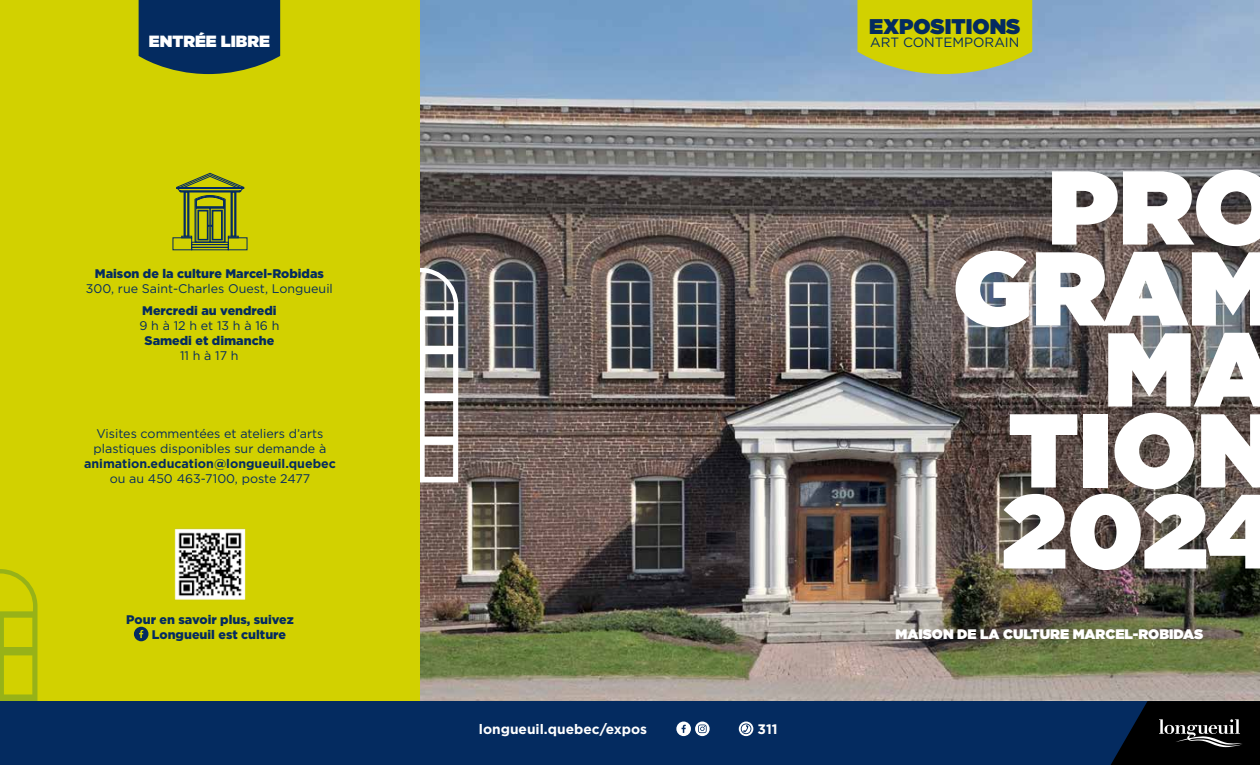
<style>
.page{position:relative;width:1260px;height:765px;background:#fff}
.page>*{position:absolute;margin:0;border:0;box-sizing:border-box;transform-origin:0 0}
.t1{font:900 104.62px/81px "Gotham";color:#fff;text-align:right}
.t2{font:900 21.25px "Gotham";color:#042b60}
.t3{font:900 16.25px "Gotham";color:#fff}
.t4{font:900 13.75px "Gotham";color:#fff}
.t5{font:700 13.75px "Gotham";color:#fff}
.t6{font:13.5px "Gotham";color:#042b60}
.t7{font:12.5px/15px "Gotham";color:#042b60}
.t8{font:900 12.5px/15px "Gotham";color:#042b60}
.t9{font:700 12.5px "Gotham";color:#042b60}
</style>
<div class="page">
<img style="left:420px;top:0;width:840px;height:701px">
<svg style="left:420px;top:268px;width:38px;height:215px"></svg>
<div style="left:0;top:0;width:420px;height:701px;background:#d2d100"></div>
<svg style="left:0;top:569px;width:38px;height:132px"></svg>
<svg style="left:857px;top:0;width:175px;height:74px;background:#cbcd14"></svg>
<img style="left:174px;top:528px;width:72px;height:72px">
<div style="left:0;top:701px;width:1260px;height:64px;background:#042b60"></div>
<svg style="left:1111px;top:647px;width:149px;height:118px;background:#4a4d43"></svg>
<svg style="left:676px;top:722px;width:34px;height:14px"></svg>
<svg style="left:739px;top:722px;width:14px;height:14px"></svg>
<svg style="left:134px;top:627px;width:14px;height:14px"></svg>
<div style="left:191px;top:244px;width:38px;height:4px;border:1px solid #042b60"></div>
<svg style="left:176px;top:173px;width:69px;height:70px"></svg>
<svg style="left:139px;top:0;width:141px;height:74px;background:#143758"></svg>
<h3 class="t3" style="left:149px;top:30px;width:122px">ENTRÉE LIBRE</h3>
<p class="t8" style="left:95px;top:266px;width:231px">Maison de la culture Marcel-Robidas</p>
<p class="t7" style="left:86px;top:281px;width:249px">300, rue Saint-Charles Ouest, Longueuil</p>
<p class="t8" style="left:142px;top:303px;width:136px">Mercredi au vendredi</p>
<p class="t7" style="left:139px;top:318px;width:141px">9 h à 12 h et 13 h à 16 h</p>
<p class="t8" style="left:145px;top:333px;width:131px">Samedi et dimanche</p>
<p class="t7" style="left:180px;top:348px;width:60px">11 h à 17 h</p>
<p class="t7" style="left:94px;top:425px;width:234px">Visites commentées et ateliers d’arts plastiques disponibles sur demande à</p>
<p class="t9" style="left:84px;top:455px;width:253px">animation.education@longueuil.quebec</p>
<p class="t7" style="left:110px;top:470px;width:202px">ou au 450 463-7100, poste 2477</p>
<p class="t8" style="left:152px;top:612px;width:143px;text-indent:-26px">Pour en savoir plus, suivez<br>Longueuil est culture</p>
<p class="t5" style="left:479px;top:720px;width:170px">longueuil.quebec/expos</p>
<p class="t5" style="left:757px;top:720px;width:22px">311</p>
<h2 class="t2" style="left:869px;top:11px;width:153px">EXPOSITIONS</h2>
<p class="t6" style="left:870px;top:34px;width:151px">ART CONTEMPORAIN</p>
<h1 class="t1" style="left:953px;top:165px;width:327px">PRO<br>GRAM<br>MA<br>TION<br>2024</h1>
<p class="t4" style="left:895px;top:624px;width:309px">MAISON DE LA CULTURE MARCEL-ROBIDAS</p>
</div>
